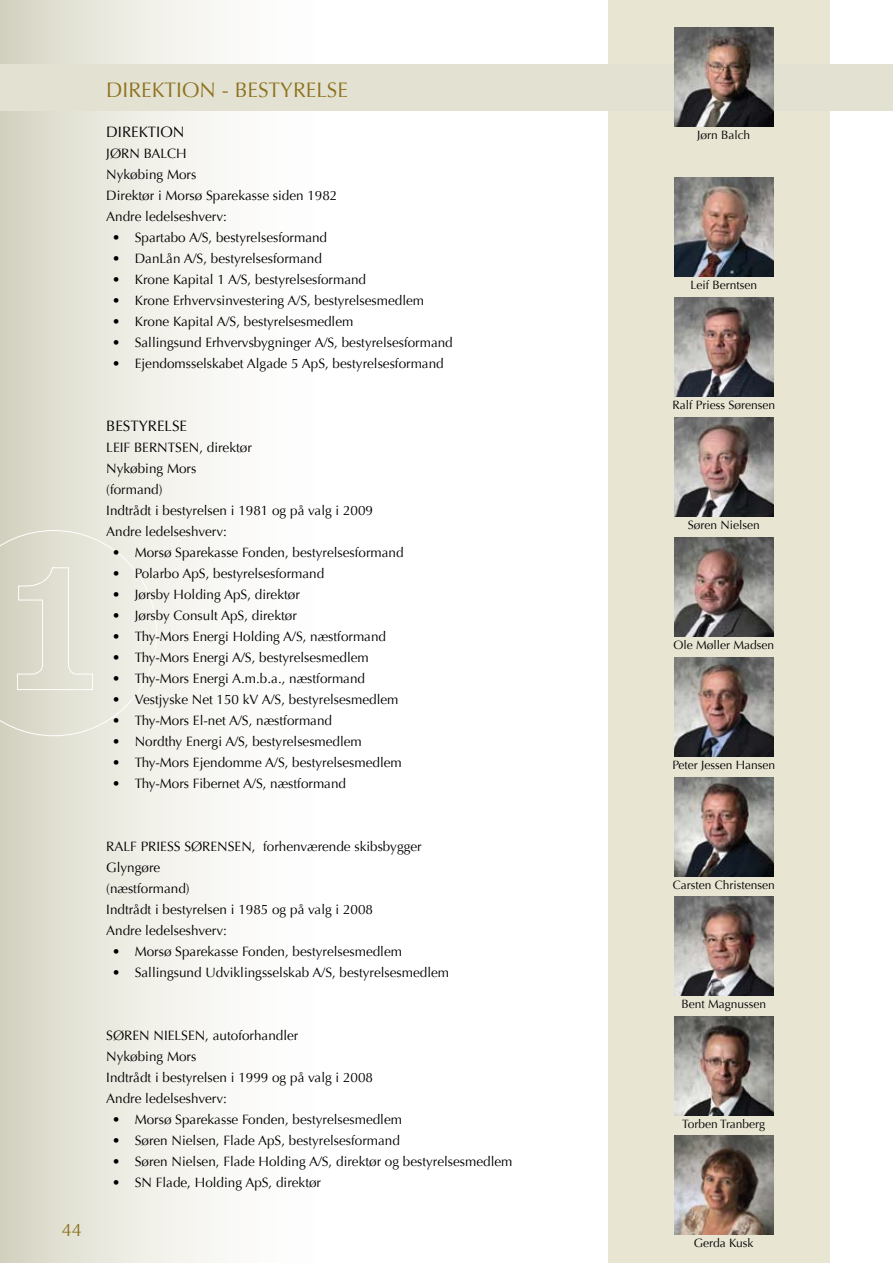
<style>
.page{position:relative;width:893px;height:1263px;background:#fff}
.page>*{position:absolute;margin:0;border:0;box-sizing:border-box;transform-origin:0 0}
.t1{font:21px "Optima";color:#8e721e}
.t2{font:18px "Optima";color:#8e721e}
.t3{font:15px "Optima";color:#000}
.t4{font:13.5px/21px "Optima";color:#000}
.t5{font:12px "Optima";color:#000}
</style>
<div class="page">
<div style="left:0;top:0;width:376px;height:1263px;background:linear-gradient(to right,#dbdaca,#fff)"></div>
<svg style="left:0;top:530px;width:157px;height:206px;background:#e4e3d7"></svg>
<div style="left:608px;top:0;width:221px;height:1263px;background:#e8e5d3"></div>
<div style="left:0;top:64px;width:893px;height:47px;background:#e3e2d2"></div>
<img style="left:674px;top:28px;width:99px;height:99px">
<img style="left:674px;top:178px;width:99px;height:98px">
<img style="left:674px;top:298px;width:99px;height:98px">
<img style="left:674px;top:418px;width:99px;height:98px">
<img style="left:674px;top:537px;width:99px;height:99px">
<img style="left:674px;top:657px;width:99px;height:99px">
<img style="left:674px;top:777px;width:99px;height:99px">
<img style="left:674px;top:1136px;width:99px;height:98px">
<img style="left:674px;top:897px;width:99px;height:98px">
<img style="left:674px;top:1017px;width:99px;height:98px">
<h2 class="t2" style="left:62px;top:1219px;width:22px">44</h2>
<h1 class="t1" style="left:106px;top:77px;width:243px">di rektion - Bestyrelse</h1>
<p class="t3" style="left:106px;top:123px;width:80px">di rektion</p>
<p class="t4" style="left:106px;top:143px;width:233px">Jørn Balch<br>Nykøbing Mors<br>Direktør i Morsø Sparekasse siden 1982<br>Andre ledelseshverv:</p>
<p class="t4" style="left:112px;top:227px;width:216px">• Spartabo A/S, bestyrelsesformand</p>
<p class="t4" style="left:112px;top:248px;width:211px">• DanLån A/S, bestyrelsesformand</p>
<p class="t4" style="left:112px;top:269px;width:255px">• Krone Kapital 1 A/S, bestyrelsesformand</p>
<p class="t4" style="left:112px;top:290px;width:313px">• Krone Erhvervsinvestering A/S, bestyrelsesmedlem</p>
<p class="t4" style="left:112px;top:311px;width:243px">• Krone Kapital A/S, bestyrelsesmedlem</p>
<p class="t4" style="left:112px;top:332px;width:342px">• Sallingsund Erhvervsbygninger A/S, bestyrelsesformand</p>
<p class="t4" style="left:112px;top:353px;width:333px">• Ejendomsselskabet Algade 5 ApS, bestyrelsesformand</p>
<p class="t3" style="left:106px;top:417px;width:82px">Bestyrelse</p>
<p class="t4" style="left:106px;top:437px;width:268px">Lei f Berntsen, direktør<br>Nykøbing Mors<br>(formand)<br>Indtrådt i bestyrelsen i 1981 og på valg i 2009<br>Andre ledelseshverv:</p>
<p class="t4" style="left:112px;top:542px;width:293px">• Morsø Sparekasse Fonden, bestyrelsesformand</p>
<p class="t4" style="left:112px;top:563px;width:213px">• Polarbo ApS, bestyrelsesformand</p>
<p class="t4" style="left:112px;top:584px;width:189px">• Jørsby Holding ApS, direktør</p>
<p class="t4" style="left:112px;top:605px;width:186px">• Jørsby Consult ApS, direktør</p>
<p class="t4" style="left:112px;top:626px;width:275px">• Thy-Mors Energi Holding A/S, næstformand</p>
<p class="t4" style="left:112px;top:647px;width:258px">• Thy-Mors Energi A/S, bestyrelsesmedlem</p>
<p class="t4" style="left:112px;top:668px;width:254px">• Thy-Mors Energi A.m.b.a., næstformand</p>
<p class="t4" style="left:112px;top:689px;width:288px">• Vestjyske Net 150 kV A/S, bestyrelsesmedlem</p>
<p class="t4" style="left:112px;top:710px;width:221px">• Thy-Mors El-net A/S, næstformand</p>
<p class="t4" style="left:112px;top:731px;width:251px">• Nordthy Energi A/S, bestyrelsesmedlem</p>
<p class="t4" style="left:112px;top:752px;width:291px">• Thy-Mors Ejendomme A/S, bestyrelsesmedlem</p>
<p class="t4" style="left:112px;top:773px;width:235px">• Thy-Mors Fibernet A/S, næstformand</p>
<p class="t4" style="left:106px;top:836px;width:317px">Ralf Pri ess Sørensen, forhenværende skibsbygger<br>Glyngøre<br>(næstformand)<br>Indtrådt i bestyrelsen i 1985 og på valg i 2008<br>Andre ledelseshverv:</p>
<p class="t4" style="left:112px;top:941px;width:291px">• Morsø Sparekasse Fonden, bestyrelsesmedlem</p>
<p class="t4" style="left:112px;top:962px;width:338px">• Sallingsund Udviklingsselskab A/S, bestyrelsesmedlem</p>
<p class="t4" style="left:106px;top:1025px;width:268px">Søren Ni elsen, autoforhandler<br>Nykøbing Mors<br>Indtrådt i bestyrelsen i 1999 og på valg i 2008<br>Andre ledelseshverv:</p>
<p class="t4" style="left:112px;top:1109px;width:291px">• Morsø Sparekasse Fonden, bestyrelsesmedlem</p>
<p class="t4" style="left:112px;top:1130px;width:289px">• Søren Nielsen, Flade ApS, bestyrelsesformand</p>
<p class="t4" style="left:112px;top:1151px;width:402px">• Søren Nielsen, Flade Holding A/S, direktør og bestyrelsesmedlem</p>
<p class="t4" style="left:112px;top:1172px;width:210px">• SN Flade, Holding ApS, direktør</p>
<p class="t5" style="left:697px;top:128px;width:55px">Jørn Balch</p>
<p class="t5" style="left:690px;top:278px;width:68px">Leif Berntsen</p>
<p class="t5" style="left:672px;top:398px;width:104px">Ralf Priess Sørensen</p>
<p class="t5" style="left:688px;top:518px;width:74px">Søren N ielsen</p>
<p class="t5" style="left:673px;top:638px;width:102px">Ole Møller Madsen</p>
<p class="t5" style="left:672px;top:758px;width:104px">Peter Jessen H ansen</p>
<p class="t5" style="left:673px;top:878px;width:104px">Carsten Christensen</p>
<p class="t5" style="left:681px;top:997px;width:86px">Bent Magnussen</p>
<p class="t5" style="left:682px;top:1117px;width:84px">Torben Tranberg</p>
<p class="t5" style="left:694px;top:1236px;width:61px">Gerda Kusk</p>
</div>
